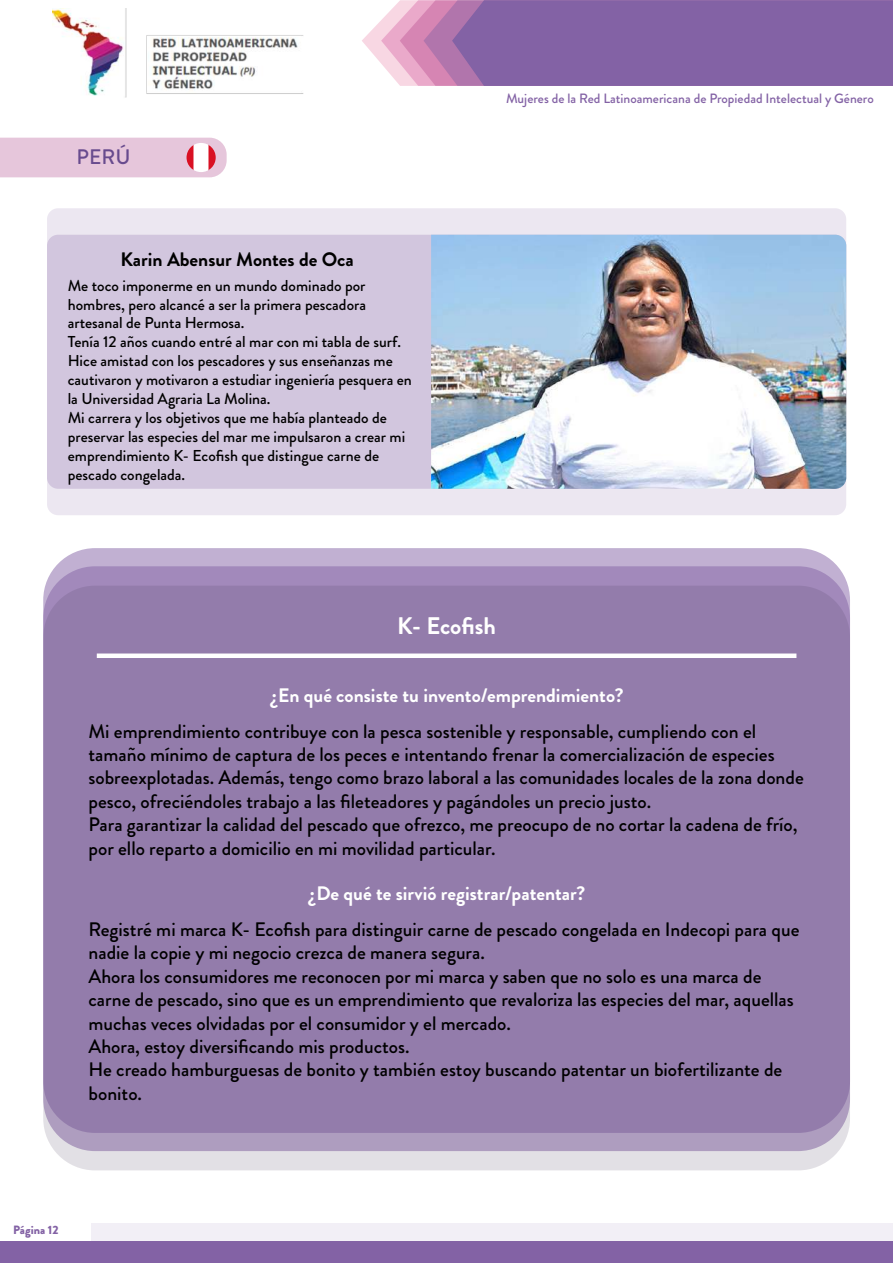
<style>
.page{position:relative;width:893px;height:1263px;background:#fff}
.page>*{position:absolute;margin:0;border:0;box-sizing:border-box;transform-origin:0 0}
.t1{font:700 24px "Brandon Grotesque";color:#fff}
.t2{font:500 21px "Brandon Grotesque";color:#684b8e}
.t3{font:500 19.5px/23.4px "Brandon Grotesque";color:#000}
.t4{font:700 19.5px "Brandon Grotesque";color:#fff}
.t5{font:700 19.5px "Brandon Grotesque";color:#000}
.t6{font:500 15.75px/18.9px "Brandon Grotesque";color:#000}
.t7{font:500 13.5px "Brandon Grotesque";color:#8362a5}
.t8{font:900 12px "Brandon Grotesque";color:#8362a5}
</style>
<div class="page">
<div style="left:0;top:138px;width:227px;height:39px;background:#e6c6db"></div>
<div style="left:47px;top:208px;width:799px;height:307px;background:#ece7f1;border-radius:11px"></div>
<svg style="left:362px;top:21px;width:19px;height:42px"></svg>
<svg style="left:43px;top:548px;width:807px;height:585px;background:#b19cc6"></svg>
<div style="left:43px;top:586px;width:807px;height:584px;background:#937cab;border-radius:52px"></div>
<svg style="left:381px;top:0;width:512px;height:86px;background:#916ba9"></svg>
<div style="left:0;top:1241px;width:893px;height:22px;background:#8362a5"></div>
<div style="left:91px;top:1223px;width:802px;height:18px;background:#f2eff6"></div>
<div style="left:47px;top:235px;width:799px;height:254px;background:#d2c6de;border-radius:11px"></div>
<div style="left:97px;top:653px;width:699px;height:5px;background:#fff"></div>
<img style="left:53px;top:9px;width:251px;height:89px">
<img style="left:187px;top:143px;width:29px;height:29px;border-radius:15px">
<img style="left:431px;top:235px;width:415px;height:254px">
<p class="t2" style="left:77px;top:143px;width:55px">PERÚ</p>
<p class="t5" style="left:120px;top:245px;width:235px">Karin Abensur Montes de Oca</p>
<p class="t6" style="left:68px;top:276px;width:346px">Me toco imponerme en un mundo dominado por hombres, pero alcancé a ser la primera pescadora artesanal de Punta Hermosa.<br>Tenía 12 años cuando entré al mar con mi tabla de surf.<br>Hice amistad con los pescadores y sus enseñanzas me cautivaron y motivaron a estudiar ingeniería pesquera en la Universidad Agraria La Molina.<br>Mi carrera y los objetivos que me había planteado de preservar las especies del mar me impulsaron a crear mi emprendimiento K- Ecofish que distingue carne de pescado congelada.</p>
<p class="t7" style="left:506px;top:89px;width:369px">Mujeres de la Red Latinoamericana de Propiedad Intelectual y Género</p>
<p class="t1" style="left:397px;top:609px;width:100px">K- Ecofish</p>
<p class="t4" style="left:270px;top:681px;width:355px">¿En qué consiste tu invento/emprendimiento?</p>
<p class="t3" style="left:89px;top:719px;width:717px">Mi emprendimiento contribuye con la pesca sostenible y responsable, cumpliendo con el tamaño mínimo de captura de los peces e intentando frenar la comercialización de especies sobreexplotadas. Además, tengo como brazo laboral a las comunidades locales de la zona donde pesco, ofreciéndoles trabajo a las fileteadores y pagándoles un precio justo.<br>Para garantizar la calidad del pescado que ofrezco, me preocupo de no cortar la cadena de frío, por ello reparto a domicilio en mi movilidad particular.</p>
<p class="t4" style="left:308px;top:879px;width:279px">¿De qué te sirvió registrar/patentar?</p>
<p class="t3" style="left:89px;top:918px;width:712px">Registré mi marca K- Ecofish para distinguir carne de pescado congelada en Indecopi para que nadie la copie y mi negocio crezca de manera segura.<br>Ahora los consumidores me reconocen por mi marca y saben que no solo es una marca de carne de pescado, sino que es un emprendimiento que revaloriza las especies del mar, aquellas muchas veces olvidadas por el consumidor y el mercado.<br>Ahora, estoy diversificando mis productos.<br>He creado hamburguesas de bonito y también estoy buscando patentar un biofertilizante de bonito.</p>
<p class="t8" style="left:13px;top:1222px;width:47px">Página 12</p>
</div>
